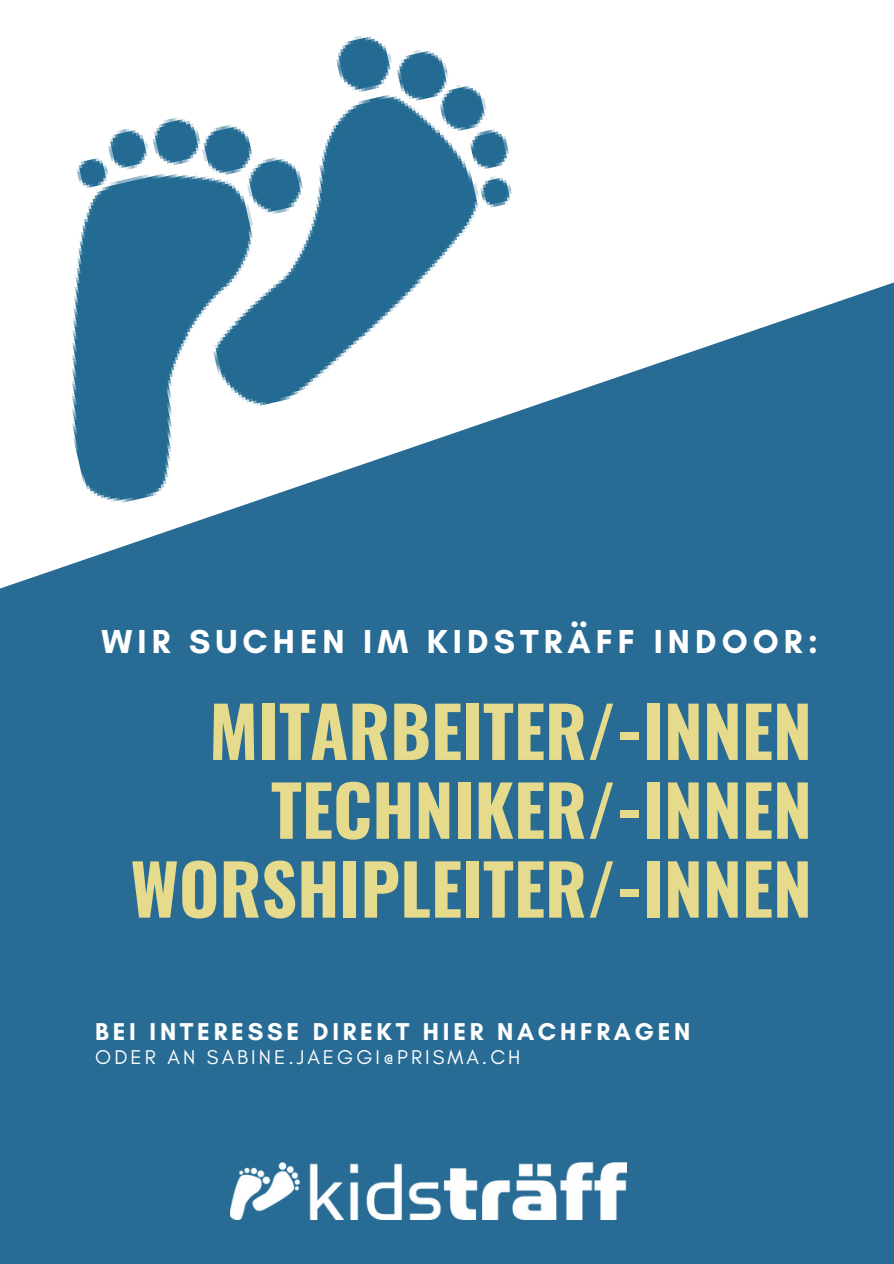
<style>
.page{position:relative;width:894px;height:1264px;background:#fff}
.page>*{position:absolute;margin:0;border:0;box-sizing:border-box;transform-origin:0 0}
.t1{font:700 69.45px "Oswald";color:#e6da8c}
.t2{font:700 33.75px "Glacial Indifference";letter-spacing:.15em;color:#fff}
.t3{font:700 24.75px "Glacial Indifference";letter-spacing:.15em;color:#fff}
.t4{font:20.25px "Glacial Indifference";letter-spacing:.15em;color:#fff}
</style>
<div class="page">
<div style="left:0;top:282px;width:893px;height:981px;background:#286c95"></div>
<img style="left:230px;top:1162px;width:396px;height:57px">
<img style="left:0;top:35px;width:606px;height:475px">
<p class="t2" style="left:101px;top:621px;width:717px">WIR SUCHEN IM KIDSTRÄFF INDOOR:</p>
<p class="t1" style="left:209px;top:677px;width:604px">MITARBEITER/-INNEN</p>
<p class="t1" style="left:271px;top:756px;width:542px">TECHNIKER/-INNEN</p>
<p class="t1" style="left:130px;top:834px;width:683px">WORSHIPLEITER/-INNEN</p>
<p class="t3" style="left:95px;top:1016px;width:596px">BEI INTERESSE DIREKT HIER NACHFRAGEN</p>
<p class="t4" style="left:95px;top:1044px;width:426px">ODER AN SABINE.JAEGGI@PRISMA.CH</p>
</div>
